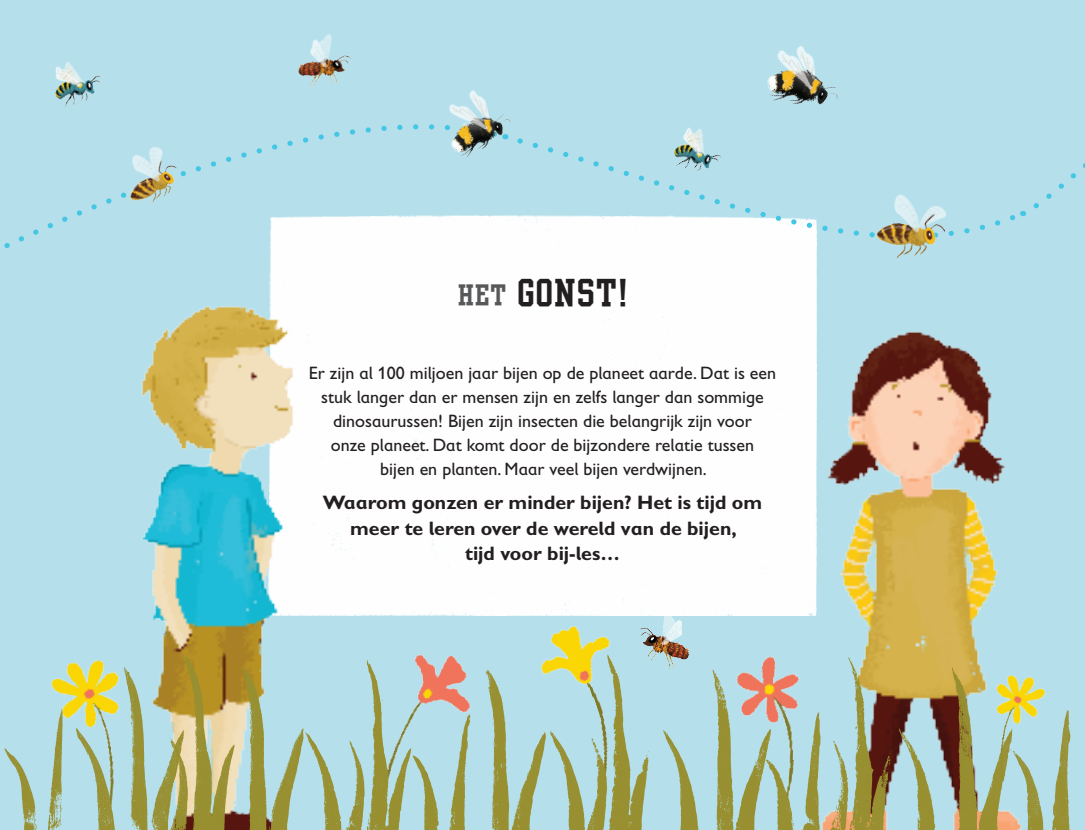
<style>
.page{position:relative;width:1085px;height:830px;background:#fff}
.page>*{position:absolute;margin:0;border:0;box-sizing:border-box;transform-origin:0 0}
.t1{font:31.5px "Yearbook Solid";letter-spacing:.06em;color:#231f20}
.t2{font:700 19.5px/25.5px "Gill Sans Infant Std";color:#231f20;text-align:center}
.t3{font:18px/24px "Gill Sans Infant Std";color:#231f20;text-align:center}
.s1{font-size:24px;color:#57585a}
</style>
<div class="page">
<div style="left:0;top:0;width:1084px;height:829px;background:#b5e0eb"></div>
<div style="left:269px;top:215px;width:547px;height:399px;background:#fefefe"></div>
<img style="left:510px;top:597px;width:60px;height:38px">
<img style="left:718px;top:612px;width:74px;height:4px">
<img style="left:792px;top:289px;width:213px;height:346px">
<img style="left:141px;top:287px;width:187px;height:348px">
<img style="left:4px;top:635px;width:1067px;height:194px">
<svg style="left:4px;top:124px;width:499px;height:135px"></svg>
<svg style="left:513px;top:143px;width:508px;height:130px"></svg>
<svg style="left:1022px;top:0;width:63px;height:216px"></svg>
<img style="left:837px;top:177px;width:138px;height:96px">
<img style="left:88px;top:132px;width:122px;height:103px">
<img style="left:420px;top:90px;width:117px;height:81px">
<img style="left:742px;top:46px;width:137px;height:110px">
<img style="left:298px;top:34px;width:130px;height:88px">
<img style="left:570px;top:588px;width:134px;height:88px">
<img style="left:55px;top:62px;width:46px;height:44px">
<img style="left:637px;top:127px;width:105px;height:74px">
<h1 class="t1" style="left:458px;top:272px;width:170px"><span class="s1">HET</span> GONST!</h1>
<p class="t3" style="left:309px;top:360px;width:469px">Er zijn al 100 miljoen jaar bijen op de planeet aarde. Dat is een stuk langer dan er mensen zijn en zelfs langer dan sommige dinosaurussen! Bijen zijn insecten die belangrijk zijn voor<br>onze planeet. Dat komt door de bijzondere relatie tussen<br>bijen en planten. Maar veel bijen verdwijnen.</p>
<p class="t2" style="left:323px;top:489px;width:441px">Waarom gonzen er minder bijen? Het is tijd om meer te leren over de wereld van de bijen,<br>tijd voor bij-les…</p>
</div>
